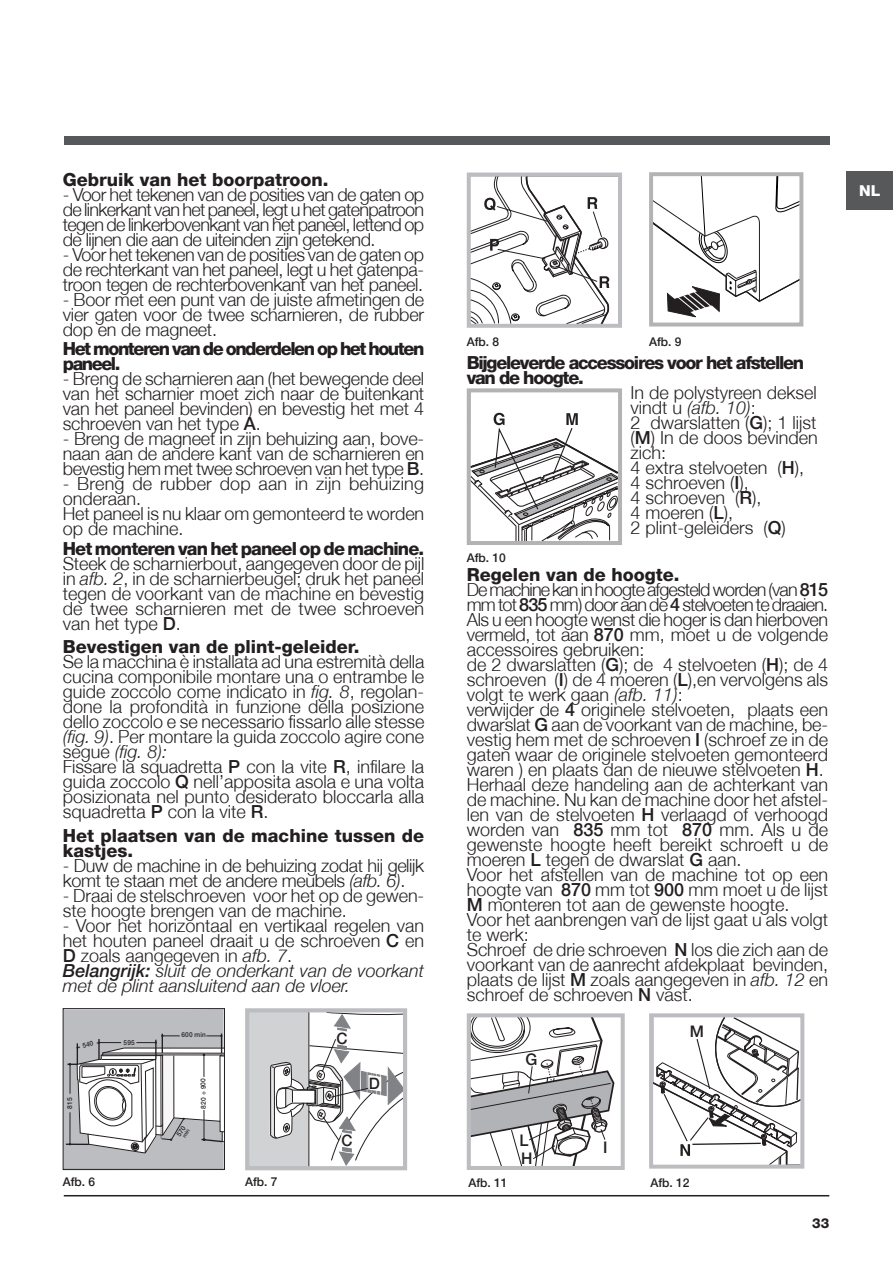
<style>
.page{position:relative;width:893px;height:1263px;background:#fff}
.page>*{position:absolute;margin:0;border:0;box-sizing:border-box;transform-origin:0 0}
.t1{font:300 18px/15px "Helvetica Neue";color:#231f20;text-align:justify}
.t2{font:800 18px/15px "Helvetica Neue";color:#231f20}
.t3{font:300 18px/15px "Helvetica Neue";letter-spacing:-.02em;color:#231f20}
.t4{font:800 18px/15px "Helvetica Neue";letter-spacing:-.07em;color:#231f20}
.t5{font:800 18px/15px "Helvetica Neue";letter-spacing:-.08em;color:#231f20}
.t6{font:800 18px "Helvetica Neue";letter-spacing:-.05em;color:#231f20}
.t7{font:500 16.05px "Helvetica Neue";color:#231f20}
.t8{font:500 15.9px "Helvetica Neue";color:#231f20}
.t9{font:500 15.75px "Helvetica Neue";color:#231f20}
.t10{font:800 15px "Helvetica Neue";color:#fff;scale:1.05 1}
.t11{font:800 13.5px "Helvetica Neue";color:#231f20}
.t12{font:500 12px "Helvetica Neue";color:#231f20}
.t13{font:500 6.75px "Helvetica Neue";letter-spacing:-.005em;color:#231f20}
.s1{font-weight:500}
.s2{font-style:italic}
.s3{font-weight:500;font-style:italic}
.s4{font-weight:800}
</style>
<div class="page">
<hr style="left:64px;top:1195px;width:765px;height:1px;background:#231f20">
<div style="left:846px;top:172px;width:47px;height:38px;background:#57585a"></div>
<div style="left:64px;top:136px;width:765px;height:9px;background:#57585a"></div>
<svg style="left:472px;top:178px;width:138px;height:145px"></svg>
<div style="left:467px;top:173px;width:155px;height:155px;border:4px solid #bcbdc0"></div>
<svg style="left:654px;top:177px;width:144px;height:141px"></svg>
<div style="left:649px;top:172px;width:154px;height:154px;border:4px solid #b3b3b3"></div>
<svg style="left:250px;top:1013px;width:152px;height:152px"></svg>
<div style="left:245px;top:1008px;width:162px;height:162px;border:4px solid #bcbdc0"></div>
<svg style="left:472px;top:1018px;width:143px;height:147px"></svg>
<div style="left:467px;top:1013px;width:158px;height:157px;border:4px solid #bcbdc0"></div>
<svg style="left:654px;top:1018px;width:145px;height:145px"></svg>
<div style="left:649px;top:1013px;width:155px;height:155px;border:4px solid #bcbdc0"></div>
<svg style="left:472px;top:412px;width:145px;height:128px"></svg>
<div style="left:467px;top:388px;width:155px;height:157px;border:4px solid #b3b3b3"></div>
<svg style="left:63px;top:1008px;width:162px;height:162px"></svg>
<p class="t2" style="left:63px;top:172px;width:267px">Gebruik van het boorpatroon.</p>
<p class="t1" style="left:63px;top:187px;width:363px">- Voor het tekenen van de posities van de gaten op de linkerkant van het paneel, legt u het gatenpatroon tegen de linkerbovenkant van het paneel, lettend op de lijnen die aan de uiteinden zijn getekend.</p>
<p class="t1" style="left:63px;top:247px;width:363px">- Voor het tekenen van de posities van de gaten op de rechterkant van het paneel, legt u het gatenpa&shy;troon tegen de rechterbovenkant van het paneel.</p>
<p class="t1" style="left:63px;top:292px;width:363px">- Boor met een punt van de juiste afmetingen de vier gaten voor de twee scharnieren, de rubber dop en de magneet.</p>
<p class="t5" style="left:63px;top:341px;width:363px">Het monteren van de onderdelen op het houten paneel.</p>
<p class="t1" style="left:63px;top:371px;width:363px">- Breng de scharnieren aan (het bewegende deel van het scharnier moet zich naar de buitenkant van het paneel bevinden) en bevestig het met 4 schroeven van het type <span class="s1">A</span>.</p>
<p class="t1" style="left:63px;top:431px;width:363px">- Breng de magneet in zijn behuizing aan, bove&shy;naan aan de andere kant van de scharnieren en bevestig hem met twee schroeven van het type <span class="s1">B</span>.</p>
<p class="t1" style="left:63px;top:476px;width:363px;text-align:left">- Breng de rubber dop aan in zijn behuizing onderaan.<br>Het paneel is nu klaar om gemonteerd te worden op de machine.</p>
<p class="t6" style="left:63px;top:537px;width:363px">Het monteren van het paneel op de machine.</p>
<p class="t1" style="left:63px;top:555px;width:363px">Steek de scharnierbout, aangegeven door de pijl in <span class="s2">afb. 2</span>, in de scharnierbeugel; druk het paneel tegen de voorkant van de machine en bevestig de twee scharnieren met de twee schroeven van het type <span class="s1">D</span>.</p>
<p class="t2" style="left:63px;top:639px;width:298px">Bevestigen van de plint-geleider.</p>
<p class="t1" style="left:63px;top:654px;width:363px;text-align:left">Se la macchina è installata ad una estremità della cucina componibile montare una o entrambe le guide zoccolo come indicato in <span class="s2">fig. 8</span>, regolan&shy;done la profondità in funzione della posizione dello zoccolo e se necessario fissarlo alle stesse <span class="s2">(fig. 9)</span>. Per montare la guida zoccolo agire cone segue <span class="s2">(fig. 8):<br></span>Fissare la squadretta <span class="s1">P</span> con la vite <span class="s1">R</span>, infilare la guida zoccolo <span class="s1">Q</span> nell’apposita asola e una volta posizionata nel punto desiderato bloccarla alla squadretta <span class="s1">P</span> con la vite <span class="s1">R</span>.</p>
<p class="t2" style="left:63px;top:828px;width:363px">Het plaatsen van de machine tussen de kastjes.</p>
<p class="t3" style="left:63px;top:857px;width:363px">- Duw de machine in de behuizing zodat hij gelijk komt te staan met de andere meubels <span class="s2">(afb. 6)</span>.</p>
<p class="t1" style="left:63px;top:887px;width:363px">- Draai de stelschroeven voor het op de gewen&shy;ste hoogte brengen van de machine.</p>
<p class="t1" style="left:63px;top:917px;width:363px;text-align:left">- Voor het horizontaal en vertikaal regelen van het houten paneel draait u de schroeven <span class="s1">C</span> en <span class="s1">D</span> zoals aangegeven in <span class="s2">afb. 7</span>.<br><span class="s3">Belangrijk:</span> <span class="s2">sluit de onderkant van de voorkant met de plint aansluitend aan de vloer.</span></p>
<p class="t13" style="left:66px;top:1108px;width:13px;rotate:-90deg">815</p>
<p class="t13" style="left:124px;top:1038px;width:13px">595</p>
<p class="t13" style="left:182px;top:1031px;width:26px">600 min</p>
<p class="t13" style="left:199px;top:1109px;width:32px;rotate:-90deg">820 ÷ 900</p>
<p class="t12" style="left:63px;top:1174px;width:34px">Afb. 6</p>
<p class="t12" style="left:245px;top:1174px;width:34px">Afb. 7</p>
<p class="t9" style="left:337px;top:1029px;width:13px">C</p>
<p class="t9" style="left:369px;top:1074px;width:13px">D</p>
<p class="t9" style="left:342px;top:1131px;width:13px">C</p>
<p class="t10" style="left:859px;top:182px;width:22px">NL</p>
<p class="t12" style="left:467px;top:335px;width:34px">Afb. 8</p>
<p class="t12" style="left:649px;top:335px;width:34px">Afb. 9</p>
<p class="t4" style="left:467px;top:355px;width:339px">Bijgeleverde accessoires voor het afstellen van de hoogte.</p>
<p class="t1" style="left:630px;top:385px;width:189px;text-align:left">In de polystyreen deksel vindt u <span class="s2">(afb. 10)</span>:<br>2 dwarslatten (<span class="s1">G</span>); 1 lijst (<span class="s1">M</span>) In de doos bevinden zich:<br>4 extra stelvoeten (<span class="s1">H</span>),<br>4 schroeven (<span class="s1">I</span>),<br>4 schroeven (<span class="s1">R</span>),<br>4 moeren (<span class="s1">L</span>),<br>2 plint-geleiders (<span class="s1">Q</span>)</p>
<p class="t1" style="left:467px;top:567px;width:363px;text-align:left"><span class="s4">Regelen van de hoogte.<br></span>De machine kan in hoogte afgesteld worden (van <span class="s1">815 </span>mm tot <span class="s1">835</span> mm) door aan de <span class="s1">4</span> stelvoeten te draaien.<br>Als u een hoogte wenst die hoger is dan hierboven vermeld, tot aan <span class="s1">870</span> mm, moet u de volgende accessoires gebruiken:<br>de 2 dwarslatten (<span class="s1">G</span>); de 4 stelvoeten (<span class="s1">H</span>); de 4 schroeven (<span class="s1">I</span>) de 4 moeren (<span class="s1">L</span>),en vervolgens als volgt te werk gaan <span class="s2">(afb. 11)</span>:<br>verwijder de <span class="s1">4</span> originele stelvoeten, plaats een dwarslat <span class="s1">G</span> aan de voorkant van de machine, be&shy;vestig hem met de schroeven <span class="s1">I</span> (schroef ze in de gaten waar de originele stelvoeten gemonteerd waren ) en plaats dan de nieuwe stelvoeten <span class="s1">H</span>.<br>Herhaal deze handeling aan de achterkant van de machine. Nu kan de machine door het afstel&shy;len van de stelvoeten <span class="s1">H</span> verlaagd of verhoogd worden van <span class="s1">835</span> mm tot <span class="s1">870</span> mm. Als u de gewenste hoogte heeft bereikt schroeft u de moeren <span class="s1">L</span> tegen de dwarslat <span class="s1">G</span> aan.<br>Voor het afstellen van de machine tot op een hoogte van <span class="s1">870</span> mm tot <span class="s1">900</span> mm moet u de lijst <span class="s1">M</span> monteren tot aan de gewenste hoogte.<br>Voor het aanbrengen van de lijst gaat u als volgt te werk:<br>Schroef de drie schroeven <span class="s1">N</span> los die zich aan de voorkant van de aanrecht afdekplaat bevinden, plaats de lijst <span class="s1">M</span> zoals aangegeven in <span class="s2">afb. 12</span> en schroef de schroeven <span class="s1">N</span> vast.</p>
<p class="t12" style="left:467px;top:550px;width:41px">Afb. 10</p>
<p class="t7" style="left:525px;top:1050px;width:14px">G</p>
<p class="t7" style="left:519px;top:1130px;width:11px">L</p>
<p class="t7" style="left:521px;top:1148px;width:13px">H</p>
<p class="t7" style="left:603px;top:1137px;width:6px">I</p>
<p class="t8" style="left:690px;top:1021px;width:16px">M</p>
<p class="t12" style="left:468px;top:1176px;width:41px">Afb. 11</p>
<p class="t12" style="left:650px;top:1176px;width:41px">Afb. 12</p>
<p class="t11" style="left:812px;top:1215px;width:19px">33</p>
</div>
